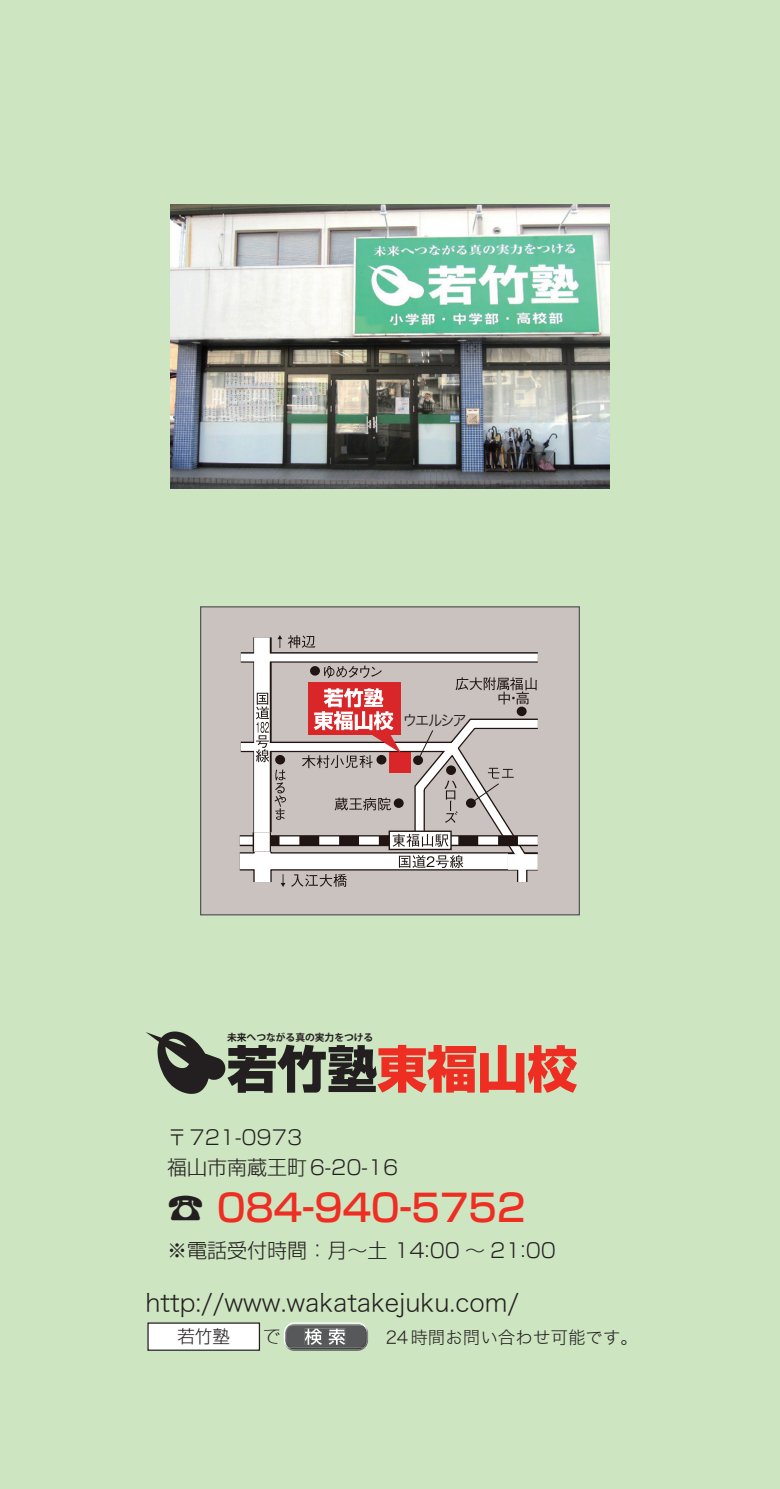
<style>
.page{position:relative;width:780px;height:1489px;background:#fff}
.page>*{position:absolute;margin:0;border:0;box-sizing:border-box;transform-origin:0 0}
.t1{font:800 50px "Shin Go Pro";color:#ee2e22}
.t2{font:37.5px "A TTC Shin Go Medium";color:#ee2e22}
.t3{font:25px "Hira Kaku Std N W2";color:#231f20}
.t4{font:20px/30px "A TTC Shin Go Light";color:#231f20}
.t5{font:17.5px "Hira Kaku Std N W2";color:#231f20}
.t6{font:17.5px "A TTC Shin Go Light";color:#231f20}
.t7{font:15px "Hira Kaku Pro N W3";letter-spacing:-.14em;color:#231f20;scale:.95 1}
.t8{font:700 9.75px "Koz Go Pr 6 N";color:#231f20}
.s1{color:#231f20}
.s2{font-family:"A TTC Shin Go Light";color:#231f20}
</style>
<div class="page">
<div style="left:0;top:0;width:780px;height:1488px;background:#cde5c1"></div>
<img style="left:170px;top:205px;width:439px;height:283px">
<div style="left:148px;top:1322px;width:111px;height:27px;background:#fff"></div>
<img style="left:289px;top:1325px;width:74px;height:22px">
<img style="left:289px;top:1344px;width:74px;height:1px">
<img style="left:305px;top:1328px;width:40px;height:16px">
<img style="left:305px;top:1344px;width:40px;height:1px">
<img style="left:288px;top:1322px;width:76px;height:3px">
<img style="left:286px;top:1347px;width:79px;height:3px">
<img style="left:363px;top:1325px;width:5px;height:22px">
<img style="left:284px;top:1325px;width:5px;height:22px">
<svg style="left:146px;top:1031px;width:79px;height:62px"></svg>
<div style="left:200px;top:606px;width:380px;height:309px;background:#cac2bf;border:1px solid #57585a"></div>
<svg style="left:277px;top:635px;width:38px;height:12px"></svg>
<svg style="left:239px;top:649px;width:299px;height:238px"></svg>
<svg style="left:274px;top:769px;width:12px;height:50px"></svg>
<div style="left:394px;top:798px;width:9px;height:9px;background:#201512;border-radius:50%"></div>
<div style="left:413px;top:755px;width:10px;height:10px;background:#201512;border-radius:50%"></div>
<div style="left:446px;top:765px;width:10px;height:10px;background:#201512;border-radius:50%"></div>
<div style="left:466px;top:798px;width:10px;height:9px;background:#201512;border-radius:50%"></div>
<svg style="left:334px;top:797px;width:57px;height:13px"></svg>
<svg style="left:417px;top:729px;width:17px;height:32px"></svg>
<svg style="left:444px;top:780px;width:13px;height:42px"></svg>
<svg style="left:469px;top:767px;width:44px;height:37px"></svg>
<svg style="left:253px;top:832px;width:18px;height:19px"></svg>
<div style="left:254px;top:832px;width:16px;height:19px;background:#fff"></div>
<div style="left:389px;top:831px;width:62px;height:18px;background:#fff"></div>
<div style="left:388px;top:830px;width:63px;height:20px;border:1px solid #201512"></div>
<svg style="left:240px;top:833px;width:298px;height:13px"></svg>
<div style="left:254px;top:637px;width:16px;height:195px;background:#fff"></div>
<svg style="left:256px;top:692px;width:13px;height:70px"></svg>
<div style="left:309px;top:682px;width:92px;height:53px;background:#d92628"></div>
<svg style="left:302px;top:688px;width:99px;height:80px"></svg>
<svg style="left:399px;top:854px;width:64px;height:14px"></svg>
<div style="left:508px;top:854px;width:30px;height:15px;background:#fff"></div>
<svg style="left:455px;top:677px;width:82px;height:27px"></svg>
<p class="t7" style="left:403px;top:707px;width:69px">ウエルシア</p>
<p class="t8" style="left:227px;top:1031px;width:148px">未来へつながる真の実力をつける</p>
<h1 class="t1" style="left:227px;top:1029px;width:352px"><span class="s1">若竹塾</span>東福山校</h1>
<p class="t4" style="left:167px;top:1119px;width:232px">〒721-0973<br>福山市南蔵王町6-20-16</p>
<h2 class="t2" style="left:167px;top:1177px;width:360px"><span class="s2">☎</span> 084-940-5752</h2>
<p class="t4" style="left:167px;top:1232px;width:390px">※電話受付時間：月～土 14:00 ～ 21:00</p>
<p class="t3" style="left:145px;top:1283px;width:375px">http://www.wakatakejuku.com/</p>
<p class="t6" style="left:177px;top:1322px;width:54px">若竹塾</p>
<p class="t6" style="left:263px;top:1322px;width:19px">で</p>
<p class="t5" style="left:385px;top:1323px;width:254px">24時間お問い合わせ可能です。</p>
</div>
